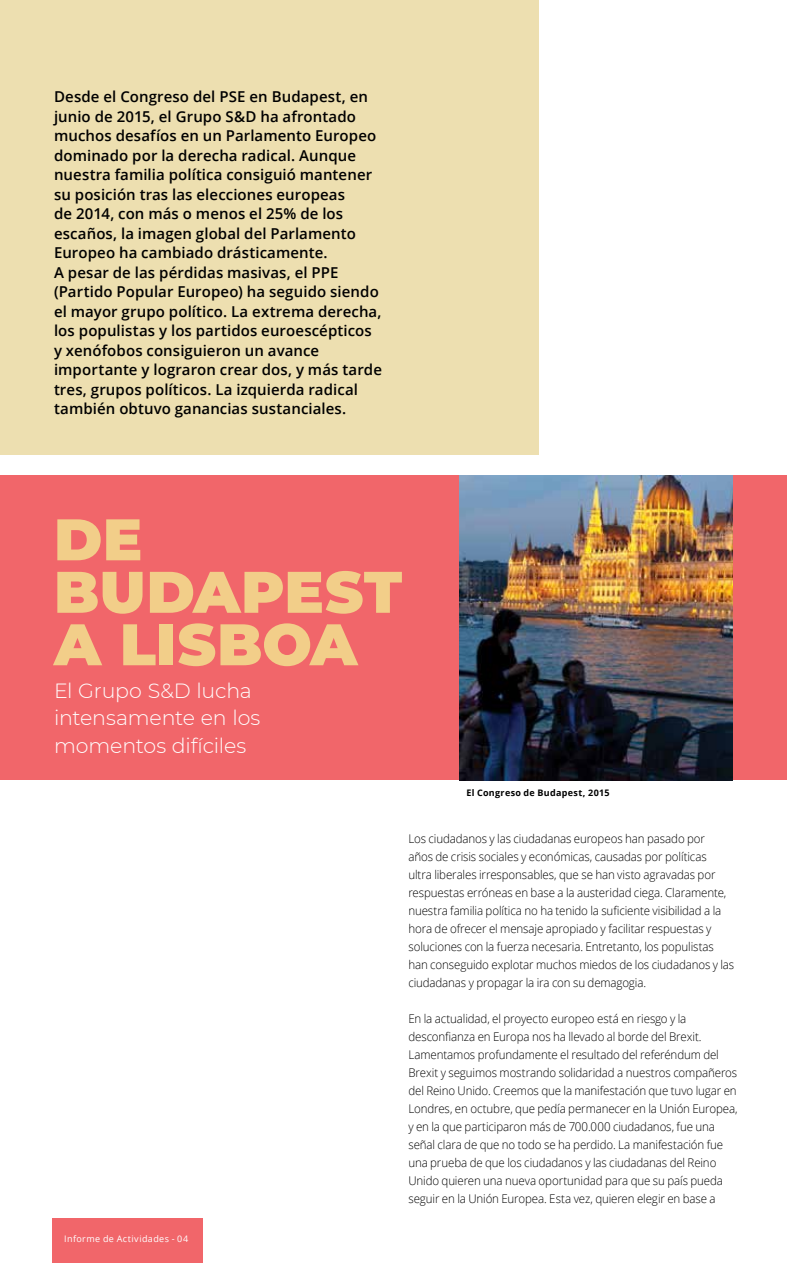
<style>
.page{position:relative;width:787px;height:1263px;background:#fff}
.page>*{position:absolute;margin:0;border:0;box-sizing:border-box;transform-origin:0 0}
.t1{font:900 58.5px/52.5px "Montserrat";letter-spacing:.01em;color:#f2ce89}
.t2{font:300 20.55px/27.5px "Montserrat";letter-spacing:-.005em;color:#fff}
.t3{font:600 15px/19.5px "Open Sans";letter-spacing:.005em;color:#000}
.t4{font:300 12px/18px "Open Sans";letter-spacing:-.01em;color:#000;scale:.96 1}
.t5{font:700 9px "Open Sans";letter-spacing:.035em;color:#000}
.t6{font:9px "Open Sans";letter-spacing:.05em;color:#fff}
</style>
<div class="page">
<div style="left:0;top:0;width:539px;height:454px;background:#eddfb0"></div>
<div style="left:52px;top:1218px;width:150px;height:45px;background:#f1666a"></div>
<div style="left:0;top:475px;width:787px;height:305px;background:#f1666a"></div>
<img style="left:459px;top:475px;width:274px;height:305px">
<p class="t3" style="left:54px;top:87px;width:329px">Desde el Congreso del PSE en Budapest, en junio de 2015, el Grupo S&amp;D ha afrontado muchos desafíos en un Parlamento Europeo dominado por la derecha radical. Aunque nuestra familia política consiguió mantener su posición tras las elecciones europeas<br>de 2014, con más o menos el 25% de los escaños, la imagen global del Parlamento Europeo ha cambiado drásticamente.<br>A pesar de las pérdidas masivas, el PPE (Partido Popular Europeo) ha seguido siendo el mayor grupo político. La extrema derecha, los populistas y los partidos euroescépticos y xenófobos consiguieron un avance importante y lograron crear dos, y más tarde tres, grupos políticos. La izquierda radical también obtuvo ganancias sustanciales.</p>
<h1 class="t1" style="left:54px;top:510px;width:349px">DE<br>BUDAPEST<br>A LISBOA</h1>
<h2 class="t2" style="left:54px;top:676px;width:208px">El Grupo S&amp;D lucha intensamente en los momentos difíciles</h2>
<p class="t5" style="left:466px;top:786px;width:145px">El Congreso de Budapest, 2015</p>
<p class="t6" style="left:64px;top:1233px;width:126px">Informe de Actividades - 04</p>
<p class="t4" style="left:408px;top:829px;width:341px">Los ciudadanos y las ciudadanas europeos han pasado por<br>años de crisis sociales y económicas, causadas por políticas<br>ultra liberales irresponsables, que se han visto agravadas por respuestas erróneas en base a la austeridad ciega. Claramente, nuestra familia política no ha tenido la suficiente visibilidad a la hora de ofrecer el mensaje apropiado y facilitar respuestas y soluciones con la fuerza necesaria. Entretanto, los populistas han conseguido explotar muchos miedos de los ciudadanos y las ciudadanas y propagar la ira con su demagogia.</p>
<p class="t4" style="left:408px;top:1009px;width:344px">En la actualidad, el proyecto europeo está en riesgo y la desconfianza en Europa nos ha llevado al borde del Brexit.<br>Lamentamos profundamente el resultado del referéndum del Brexit y seguimos mostrando solidaridad a nuestros compañeros del Reino Unido. Creemos que la manifestación que tuvo lugar en Londres, en octubre, que pedía permanecer en la Unión Europea, y en la que participaron más de 700.000 ciudadanos, fue una señal clara de que no todo se ha perdido. La manifestación fue una prueba de que los ciudadanos y las ciudadanas del Reino Unido quieren una nueva oportunidad para que su país pueda seguir en la Unión Europea. Esta vez, quieren elegir en base a</p>
</div>
